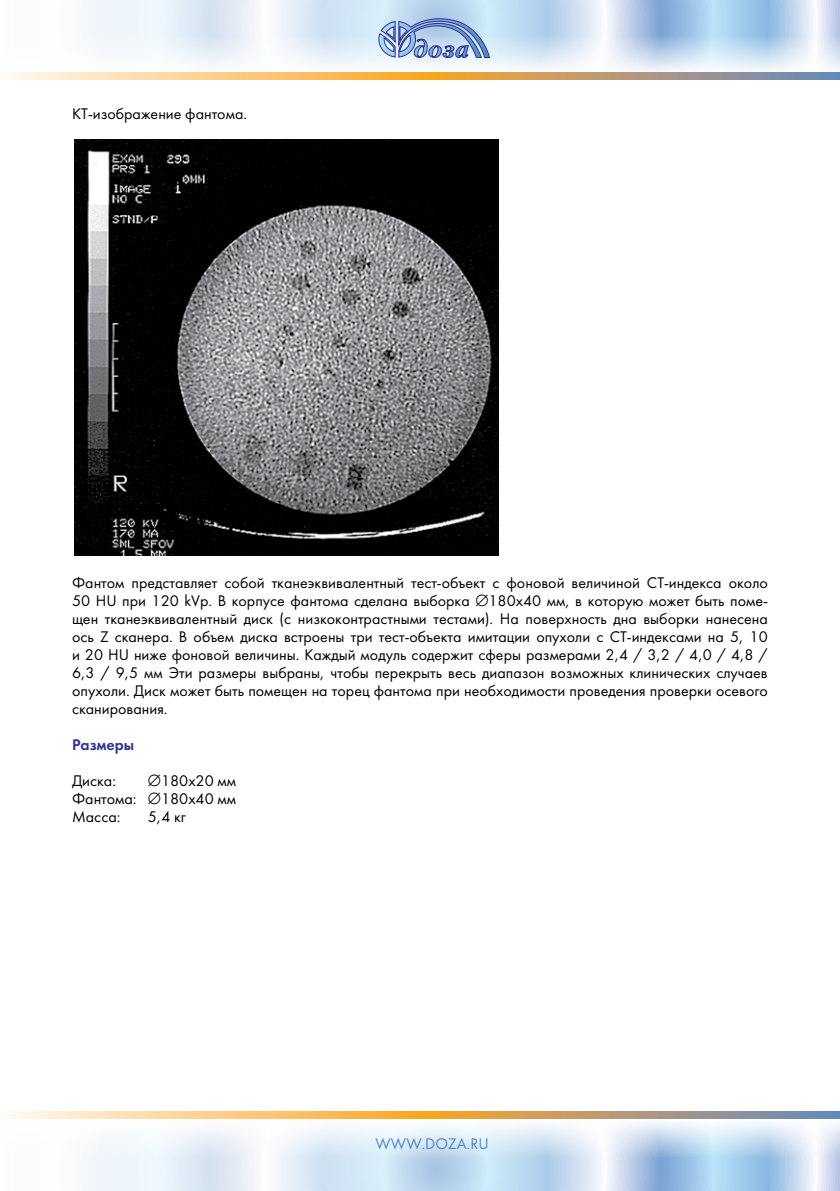
<style>
.page{position:relative;width:840px;height:1191px;background:#fff}
.page>*{position:absolute;margin:0;border:0;box-sizing:border-box;transform-origin:0 0}
.t1{font:16px/18px "Futura";color:#000;text-align:justify}
.t2{font:16px "Futura";color:#5087c7}
.t3{font:16px "Futura Demi C";color:#2e3192}
</style>
<div class="page">
<svg style="left:87px;top:0;width:752px;height:34px;background:#cadff2"></svg>
<svg style="left:87px;top:1158px;width:752px;height:33px;background:#cadef1"></svg>
<svg style="left:7px;top:1111px;width:832px;height:8px;background:#d8b380"></svg>
<svg style="left:88px;top:34px;width:751px;height:37px"></svg>
<svg style="left:88px;top:1123px;width:751px;height:35px"></svg>
<svg style="left:378px;top:18px;width:112px;height:40px;background:#95add7"></svg>
<svg style="left:7px;top:72px;width:832px;height:8px;background:#d8b380"></svg>
<img style="left:74px;top:140px;width:424px;height:415px">
<p class="t1" style="left:72px;top:105px;width:176px">КТ-изображение фантома.</p>
<p class="t1" style="left:72px;top:573px;width:697px">Фантом представляет собой тканеэквивалентный тест-объект с фоновой величиной СТ-индекса около 50 HU при 120 kVp. В корпусе фантома сделана выборка ∅180х40 мм, в которую может быть поме&shy;щен тканеэквивалентный диск (с низкоконтрастными тестами). На поверхность дна выборки нанесена ось Z сканера. В объем диска встроены три тест-объекта имитации опухоли с СТ-индексами на 5, 10 и 20 HU ниже фоновой величины. Каждый модуль содержит сферы размерами 2,4 / 3,2 / 4,0 / 4,8 / 6,3 / 9,5 мм Эти размеры выбраны, чтобы перекрыть весь диапазон возможных клинических случаев опухоли. Диск может быть помещен на торец фантома при необходимости проведения проверки осевого сканирования.</p>
<p class="t3" style="left:72px;top:735px;width:64px">Размеры</p>
<p class="t1" style="left:72px;top:771px;width:45px">Диска:</p>
<p class="t1" style="left:72px;top:771px;width:165px;text-indent:76px">∅180х20 мм Фантома: ∅180х40 мм Масса:</p>
<p class="t1" style="left:148px;top:807px;width:40px">5,4 кг</p>
<p class="t2" style="left:375px;top:1133px;width:114px">WWW.DOZA.RU</p>
</div>
